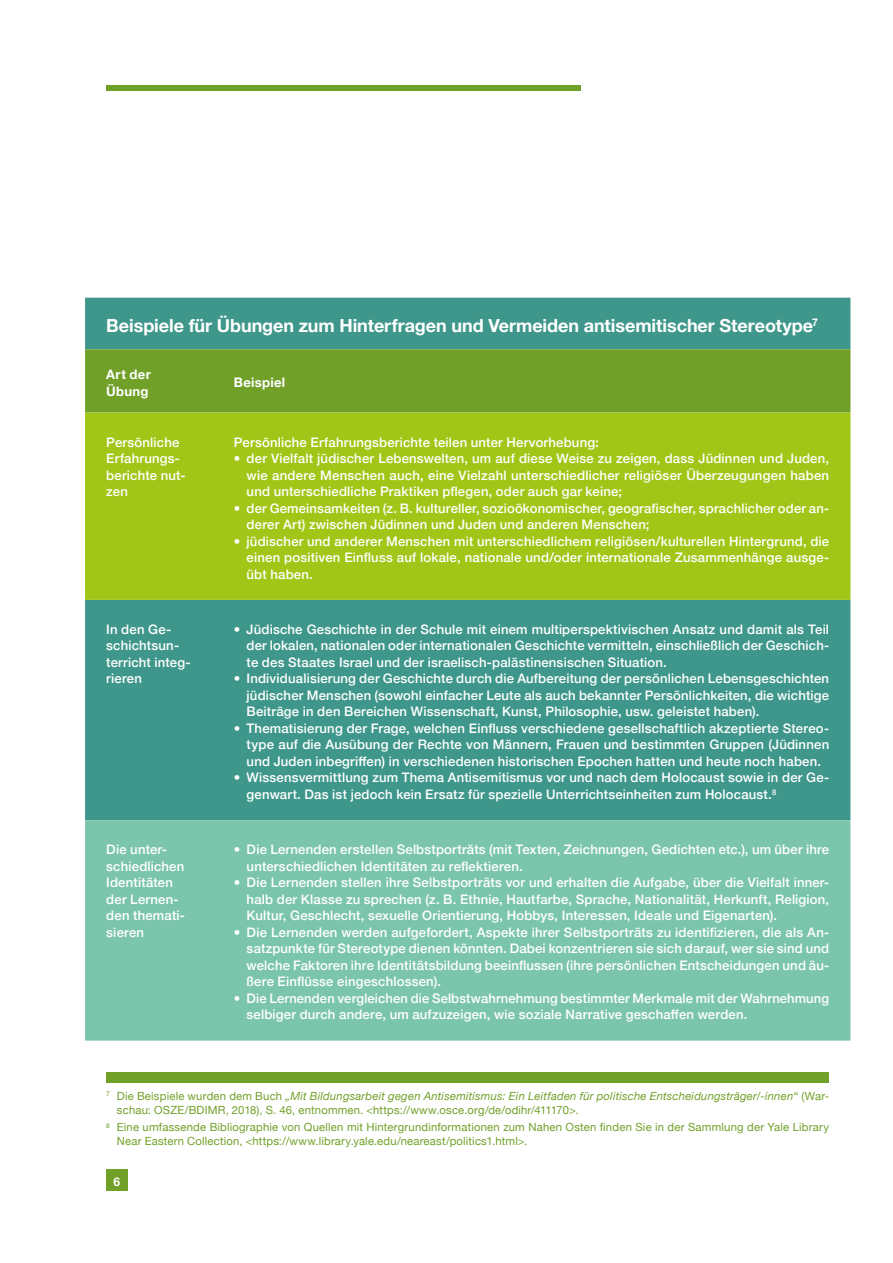
<style>
.page{position:relative;width:893px;height:1263px;background:#fff}
.page>*{position:absolute;margin:0;border:0;box-sizing:border-box;transform-origin:0 0}
.t1{font:700 18px "Helvetica Neue";letter-spacing:-.005em;color:#fff}
.t2{font:500 13.2px/16.5px "Helvetica Neue";letter-spacing:.015em;color:#fff}
.t3{font:700 13.2px/16.5px "Helvetica Neue";letter-spacing:.02em;color:#fff}
.t4{font:700 12px "Helvetica Neue";color:#fff}
.t5{font:11.25px/13.5px "Helvetica Neue";letter-spacing:.02em;color:#71a029}
.s1{font-style:italic}
</style>
<div class="page">
<div style="left:106px;top:85px;width:475px;height:5px;background:#71a029"></div>
<div style="left:106px;top:1169px;width:22px;height:22px;background:#71a029"></div>
<div style="left:106px;top:1072px;width:723px;height:11px;background:#71a029"></div>
<div style="left:85px;top:298px;width:765px;height:522px;background:#3f978b"></div>
<div style="left:85px;top:349px;width:765px;height:64px;background:#71a029"></div>
<div style="left:85px;top:413px;width:765px;height:187px;background:#a2c617"></div>
<div style="left:85px;top:820px;width:765px;height:220px;background:#7cc5ad"></div>
<h1 class="t1" style="left:106px;top:312px;width:713px">Beispiele für Übungen zum Hinterfragen und Vermeiden antisemitischer Stereotype<sup>7</sup></h1>
<p class="t3" style="left:106px;top:366px;width:46px">Art der<br>Übung</p>
<p class="t3" style="left:234px;top:375px;width:53px">Beispiel</p>
<p class="t2" style="left:106px;top:433px;width:81px">Persönliche<br>Erfahrungs&shy;berichte nut&shy;zen</p>
<p class="t2" style="left:234px;top:433px;width:367px">Persönliche Erfahrungsberichte teilen unter Hervorhebung:</p>
<p class="t2" style="left:247px;top:449px;width:584px;text-align:justify;text-indent:-13px">• der Vielfalt jüdischer Lebenswelten, um auf diese Weise zu zeigen, dass Jüdinnen und Juden, wie andere Menschen auch, eine Vielzahl unterschiedlicher religiöser Überzeugungen haben und unterschiedliche Praktiken pflegen, oder auch gar keine;</p>
<p class="t2" style="left:247px;top:499px;width:584px;text-indent:-13px">• der Gemeinsamkeiten (z. B. kultureller, sozioökonomischer, geografischer, sprachlicher oder an&shy;derer Art) zwischen Jüdinnen und Juden und anderen Menschen;</p>
<p class="t2" style="left:247px;top:532px;width:584px;text-align:justify;text-indent:-13px">• jüdischer und anderer Menschen mit unterschiedlichem religiösen/kulturellen Hintergrund, die einen positiven Einfluss auf lokale, nationale und/oder internationale Zusammenhänge ausge&shy;übt haben.</p>
<p class="t2" style="left:106px;top:620px;width:86px">In den Ge&shy;schichtsun&shy;terricht integ&shy;rieren</p>
<p class="t2" style="left:247px;top:620px;width:584px;text-align:justify;text-indent:-13px">• Jüdische Geschichte in der Schule mit einem multiperspektivischen Ansatz und damit als Teil der lokalen, nationalen oder internationalen Geschichte vermitteln, einschließlich der Geschich&shy;te des Staates Israel und der israelisch-palästinensischen Situation.</p>
<p class="t2" style="left:247px;top:669px;width:584px;text-align:justify;text-indent:-13px">• Individualisierung der Geschichte durch die Aufbereitung der persönlichen Lebensgeschichten jüdischer Menschen (sowohl einfacher Leute als auch bekannter Persönlichkeiten, die wichtige Beiträge in den Bereichen Wissenschaft, Kunst, Philosophie, usw. geleistet haben).</p>
<p class="t2" style="left:247px;top:719px;width:584px;text-align:justify;text-indent:-13px">• Thematisierung der Frage, welchen Einfluss verschiedene gesellschaftlich akzeptierte Stereo&shy;type auf die Ausübung der Rechte von Männern, Frauen und bestimmten Gruppen (Jüdinnen und Juden inbegriffen) in verschiedenen historischen Epochen hatten und heute noch haben.</p>
<p class="t2" style="left:247px;top:768px;width:584px;text-indent:-13px">• Wissensvermittlung zum Thema Antisemitismus vor und nach dem Holocaust sowie in der Ge&shy;genwart. Das ist jedoch kein Ersatz für spezielle Unterrichtseinheiten zum Holocaust.<sup>8</sup></p>
<p class="t2" style="left:106px;top:840px;width:80px">Die unter&shy;schiedlichen<br>Identitäten der Lernen&shy;den themati&shy;sieren</p>
<p class="t2" style="left:247px;top:840px;width:584px;text-indent:-13px">• Die Lernenden erstellen Selbstporträts (mit Texten, Zeichnungen, Gedichten etc.), um über ihre unterschiedlichen Identitäten zu reflektieren.</p>
<p class="t2" style="left:247px;top:873px;width:584px;text-align:justify;text-indent:-13px">• Die Lernenden stellen ihre Selbstporträts vor und erhalten die Aufgabe, über die Vielfalt inner&shy;halb der Klasse zu sprechen (z. B. Ethnie, Hautfarbe, Sprache, Nationalität, Herkunft, Religion, Kultur, Geschlecht, sexuelle Orientierung, Hobbys, Interessen, Ideale und Eigenarten).</p>
<p class="t2" style="left:247px;top:923px;width:584px;text-align:justify;text-indent:-13px">• Die Lernenden werden aufgefordert, Aspekte ihrer Selbstporträts zu identifizieren, die als An&shy;satzpunkte für Stereotype dienen könnten. Dabei konzentrieren sie sich darauf, wer sie sind und welche Faktoren ihre Identitätsbildung beeinflussen (ihre persönlichen Entscheidungen und äu&shy;ßere Einflüsse eingeschlossen).</p>
<p class="t2" style="left:247px;top:989px;width:584px;text-indent:-13px">• Die Lernenden vergleichen die Selbstwahrnehmung bestimmter Merkmale mit der Wahrnehmung selbiger durch andere, um aufzuzeigen, wie soziale Narrative geschaffen werden.</p>
<p class="t5" style="left:117px;top:1090px;width:714px;text-indent:-11px"><sup>7</sup> Die Beispiele wurden dem Buch <span class="s1">„Mit Bildungsarbeit gegen Antisemitismus: Ein Leitfaden für politische Entscheidungsträger/-innen“</span> (War&shy;schau: OSZE/BDIMR, 2018), S. 46, entnommen. &lt;https://www.osce.org/de/odihr/411170&gt;.</p>
<p class="t5" style="left:117px;top:1121px;width:714px;text-indent:-11px"><sup>8</sup> Eine umfassende Bibliographie von Quellen mit Hintergrundinformationen zum Nahen Osten finden Sie in der Sammlung der Yale Library<br>Near Eastern Collection, &lt;https://www.library.yale.edu/neareast/politics1.html&gt;.</p>
<p class="t4" style="left:114px;top:1172px;width:8px">6</p>
</div>
